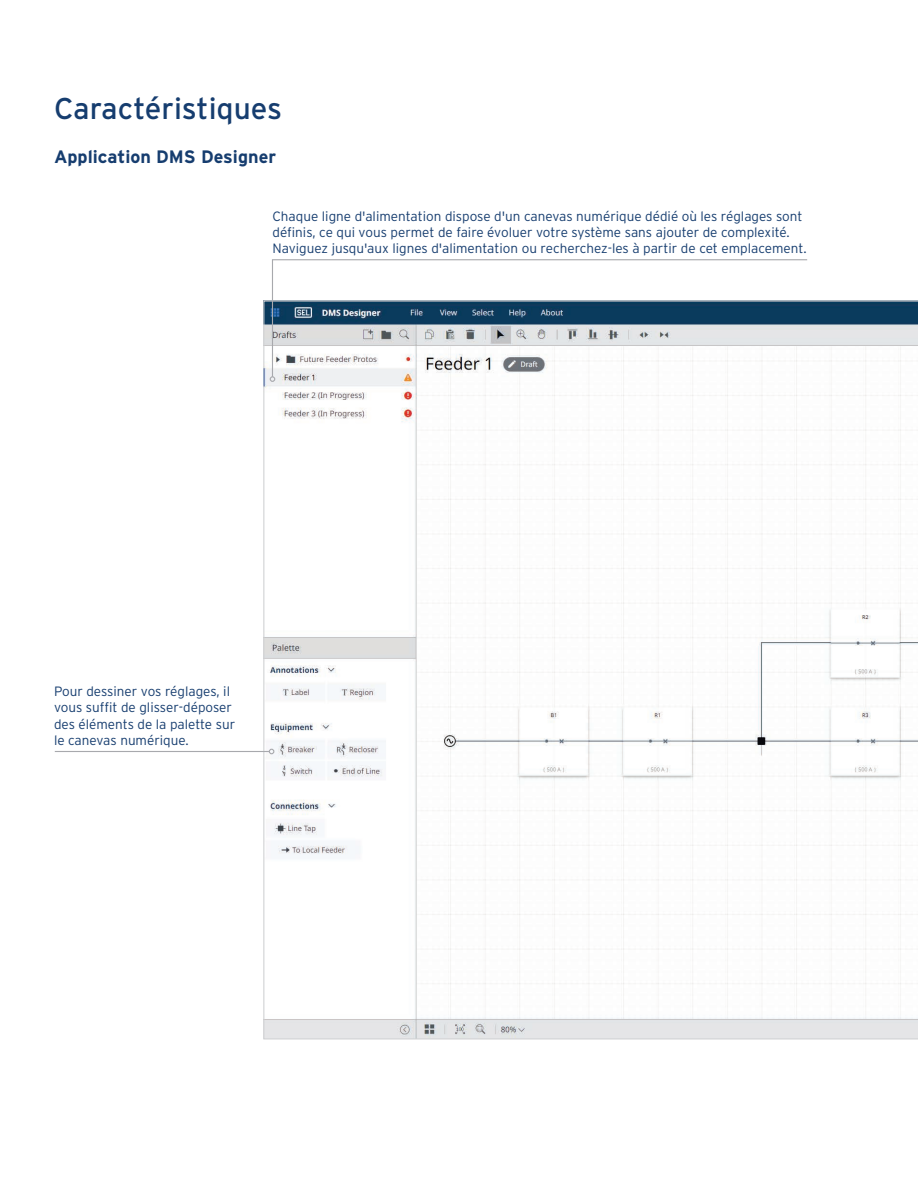
<style>
.page{position:relative;width:918px;height:1188px;background:#fff}
.page>*{position:absolute;margin:0;border:0;box-sizing:border-box;transform-origin:0 0}
.t1{font:30px "Interstate Poly";color:#163d6f}
.t2{font:700 18px "Interstate Poly";color:#163d6f}
.t3{font:300 13.5px/16.2px "Interstate Poly";color:#163d6f}
</style>
<div class="page">
<svg style="left:263px;top:300px;width:655px;height:739px"></svg>
<svg style="left:271px;top:259px;width:537px;height:119px"></svg>
<svg style="left:270px;top:376px;width:5px;height:6px"></svg>
<hr style="left:55px;top:751px;width:214px;height:1px;background:#a8a9ad">
<svg style="left:269px;top:749px;width:5px;height:5px"></svg>
<h1 class="t1" style="left:54px;top:87px;width:230px">Caractéristiques</h1>
<h2 class="t2" style="left:54px;top:143px;width:224px">Application DMS Designer</h2>
<p class="t3" style="left:272px;top:207px;width:536px">Chaque ligne d'alimentation dispose d'un canevas numérique dédié où les réglages sont définis, ce qui vous permet de faire évoluer votre système sans ajouter de complexité.<br>Naviguez jusqu'aux lignes d'alimentation ou recherchez-les à partir de cet emplacement.</p>
<p class="t3" style="left:54px;top:683px;width:183px">Pour dessiner vos réglages, il vous suffit de glisser-déposer des éléments de la palette sur le canevas numérique.</p>
</div>
